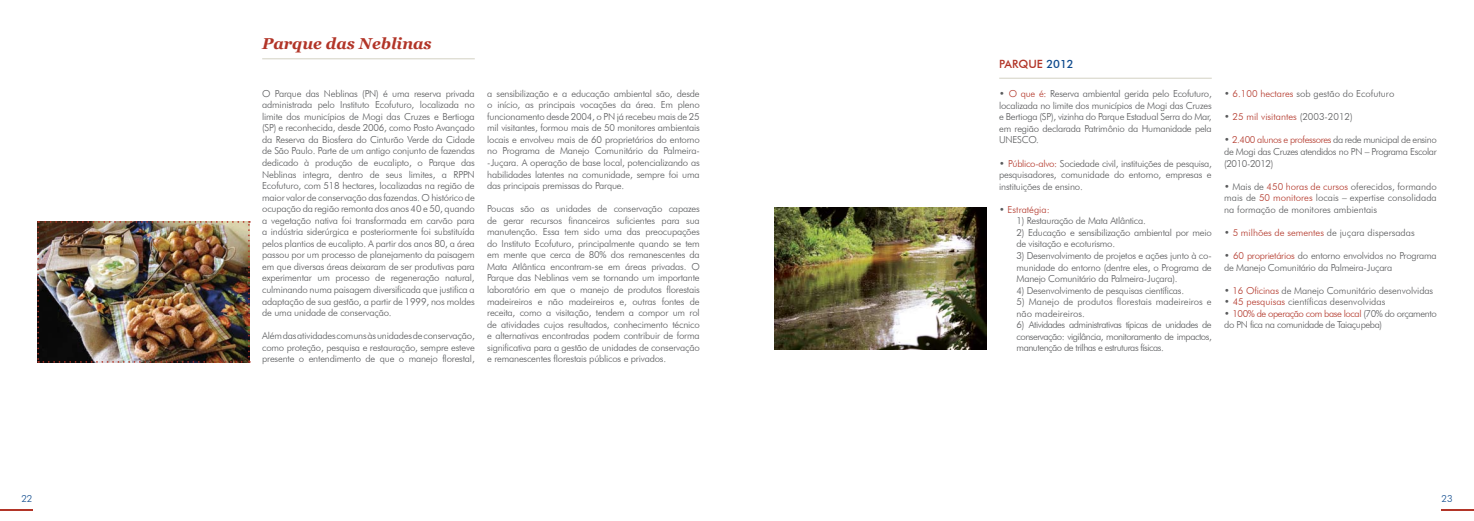
<style>
.page{position:relative;width:1474px;height:521px;background:#fff}
.page>*{position:absolute;margin:0;border:0;box-sizing:border-box;transform-origin:0 0}
.t1{font:italic 700 15.75px "Georgia";color:#b23528}
.t2{font:500 11.38px "Futura BT";color:#b23528}
.t3{font:300 9.62px/11.5px "Futura BT";letter-spacing:-.02em;color:#58595b;text-align:justify}
.t4{font:300 9.62px/11.5px "Futura BT";color:#58595b}
.t5{font:300 9.62px/11.5px "Futura BT";letter-spacing:-.04em;color:#58595b}
.t6{font:300 9.62px "Futura BT";color:#b23528}
.t7{font:300 9.62px "Futura BT";color:#114c8e}
.s1{color:#114c8e}
.s2{color:#b23528}
.s3{color:#58595b}
</style>
<div class="page">
<hr style="left:999px;top:78px;width:212px;height:1px;background:#d3d1c3">
<img style="left:774px;top:208px;width:212px;height:141px">
<hr style="left:262px;top:58px;width:213px;height:1px;background:#d3d1c3">
<img style="left:37px;top:221px;width:213px;height:142px">
<hr style="left:0;top:508px;width:32px;height:2px;background:#b23528">
<hr style="left:1441px;top:508px;width:32px;height:2px;background:#b23528">
<h1 class="t1" style="left:262px;top:33px;width:171px">Parque das Neblinas</h1>
<p class="t3" style="left:262px;top:87px;width:214px">O Parque das Neblinas (PN) é uma reserva privada administrada pelo Instituto Ecofuturo, localizada no limite dos municípios de Mogi das Cruzes e Bertioga (SP) e reconhecida, desde 2006, como Posto Avançado da Reserva da Biosfera do Cinturão Verde da Cidade de São Paulo. Parte de um antigo conjunto de fazendas dedicado à produção de eucalipto, o Parque das Neblinas integra, dentro de seus limites, a RPPN Ecofuturo, com 518 hectares, localizadas na região de maior valor de conservação das fazendas. O histórico de ocupação da região remonta dos anos 40 e 50, quando a vegetação nativa foi transformada em carvão para a indústria siderúrgica e posteriormente foi substituída pelos plantios de eucalipto. A partir dos anos 80, a área passou por um processo de planejamento da paisagem em que diversas áreas deixaram de ser produtivas para experimentar um processo de regeneração natural, culminando numa paisagem diversificada que justifica a adaptação de sua gestão, a partir de 1999, nos moldes de uma unidade de conservação.</p>
<p class="t3" style="left:262px;top:330px;width:214px">Além das atividades comuns às unidades de conservação, como proteção, pesquisa e restauração, sempre esteve presente o entendimento de que o manejo florestal,</p>
<p class="t3" style="left:487px;top:87px;width:214px">a sensibilização e a educação ambiental são, desde o início, as principais vocações da área. Em pleno funcionamento desde 2004, o PN já recebeu mais de 25 mil visitantes, formou mais de 50 monitores ambientais locais e envolveu mais de 60 proprietários do entorno no Programa de Manejo Comunitário da Palmeira--Juçara. A operação de base local, potencializando as habilidades latentes na comunidade, sempre foi uma das principais premissas do Parque.</p>
<p class="t3" style="left:487px;top:203px;width:214px">Poucas são as unidades de conservação capazes de gerar recursos financeiros suficientes para sua manutenção. Essa tem sido uma das preocupações do Instituto Ecofuturo, principalmente quando se tem em mente que cerca de 80% dos remanescentes da Mata Atlântica encontram-se em áreas privadas. O Parque das Neblinas vem se tornando um importante laboratório em que o manejo de produtos florestais madeireiros e não madeireiros e, outras fontes de receita, como a visitação, tendem a compor um rol de atividades cujos resultados, conhecimento técnico e alternativas encontradas podem contribuir de forma significativa para a gestão de unidades de conservação e remanescentes florestais públicos e privados.</p>
<p class="t2" style="left:999px;top:57px;width:76px">PARQUE <span class="s1">2012</span></p>
<p class="t3" style="left:999px;top:88px;width:214px">• <span class="s2">O que é:</span> Reserva ambiental gerida pelo Ecofuturo, localizada no limite dos municípios de Mogi das Cruzes e Bertioga (SP), vizinha do Parque Estadual Serra do Mar, em região declarada Patrimônio da Humanidade pela UNESCO.</p>
<p class="t3" style="left:999px;top:157px;width:214px">• <span class="s2">Público-alvo:</span> Sociedade civil, instituições de pesquisa, pesquisadores, comunidade do entorno, empresas e instituições de ensino.</p>
<p class="t6" style="left:999px;top:203px;width:52px"><span class="s3">•</span> Estratégia:</p>
<p class="t3" style="left:1016px;top:215px;width:131px">1) Restauração de Mata Atlântica.</p>
<p class="t3" style="left:1016px;top:227px;width:197px">2) Educação e sensibilização ambiental por meio de visitação e ecoturismo.</p>
<p class="t3" style="left:1016px;top:250px;width:197px">3) Desenvolvimento de projetos e ações junto à co&shy;munidade do entorno (dentre eles, o Programa de Manejo Comunitário da Palmeira-Juçara).</p>
<p class="t3" style="left:1016px;top:284px;width:169px">4) Desenvolvimento de pesquisas científicas.</p>
<p class="t4" style="left:1016px;top:296px;width:197px">5) Manejo de produtos florestais madeireiros e não madeireiros.</p>
<p class="t3" style="left:1016px;top:319px;width:197px">6) Atividades administrativas típicas de unidades de conservação: vigilância, monitoramento de impactos, manutenção de trilhas e estruturas físicas.</p>
<p class="t4" style="left:1224px;top:88px;width:172px">• <span class="s2">6.100 hectares</span> sob gestão do Ecofuturo</p>
<p class="t6" style="left:1224px;top:111px;width:130px"><span class="s3">•</span> 25 mil visitantes <span class="s3">(2003-2012)</span></p>
<p class="t3" style="left:1224px;top:134px;width:214px">• <span class="s2">2.400 alunos e professores</span> da rede municipal de ensino de Mogi das Cruzes atendidos no PN – Programa Escolar (2010-2012)</p>
<p class="t3" style="left:1224px;top:180px;width:214px">• Mais de <span class="s2">450 horas de cursos</span> oferecidos, formando mais de <span class="s2">50 monitores</span> locais – expertise consolidada na formação de monitores ambientais</p>
<p class="t4" style="left:1224px;top:227px;width:192px">• <span class="s2">5 milhões de sementes</span> de juçara dispersadas</p>
<p class="t3" style="left:1224px;top:250px;width:214px">• <span class="s2">60 proprietários</span> do entorno envolvidos no Programa de Manejo Comunitário da Palmeira-Juçara</p>
<p class="t3" style="left:1224px;top:284px;width:210px">• <span class="s2">16 Oficinas</span> de Manejo Comunitário desenvolvidas</p>
<p class="t4" style="left:1224px;top:296px;width:163px">• <span class="s2">45 pesquisas</span> científicas desenvolvidas</p>
<p class="t5" style="left:1224px;top:307px;width:214px">• <span class="s2">100% de operação com base local</span> (70% do orçamento do PN fica na comunidade de Taiaçupeba)</p>
<p class="t7" style="left:21px;top:493px;width:13px">22</p>
<p class="t7" style="left:1441px;top:493px;width:13px">23</p>
</div>
